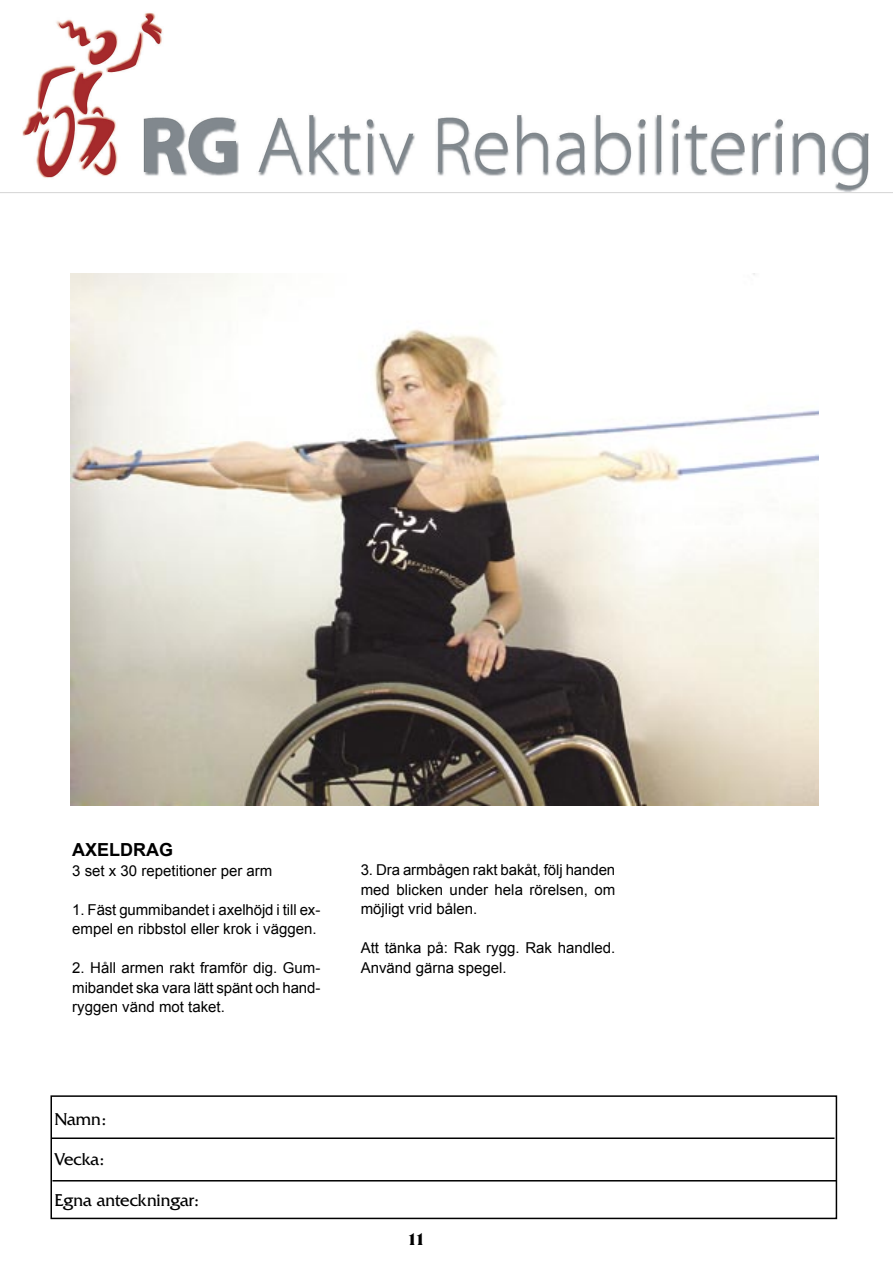
<style>
.page{position:relative;width:893px;height:1263px;background:#fff}
.page>*{position:absolute;margin:0;border:0;box-sizing:border-box;transform-origin:0 0}
.t1{font:18px "Friz Quadrata";letter-spacing:-.005em;color:#000}
.Ingress{font:700 18px "Arial";color:#000}
.t2{font:700 18px "Friz Quadrata";color:#000}
.Styrketext{font:15px/19.5px "Arial";color:#000}
</style>
<div class="page">
<div style="left:50px;top:1095px;width:787px;height:124px;border:2px solid #000"></div>
<hr style="left:51px;top:1137px;width:783px;height:2px;background:#000">
<hr style="left:52px;top:1180px;width:785px;height:1px;background:#000">
<img style="left:70px;top:274px;width:749px;height:532px">
<img style="left:22px;top:12px;width:847px;height:180px">
<p class="Ingress" style="left:72px;top:838px;width:102px">AXELDRAG</p>
<p class="Styrketext" style="left:72px;top:861px;width:202px">3 set x 30 repetitioner per arm</p>
<p class="Styrketext" style="left:72px;top:900px;width:250px">1. Fäst gummibandet i axelhöjd i till ex&shy;empel en ribbstol eller krok i väggen.</p>
<p class="Styrketext" style="left:72px;top:958px;width:250px;text-align:justify">2. Håll armen rakt framför dig. Gum&shy;mibandet ska vara lätt spänt och hand&shy;ryggen vänd mot taket.</p>
<p class="t1" style="left:54px;top:1109px;width:54px">Namn:</p>
<p class="t1" style="left:54px;top:1149px;width:52px">Vecka:</p>
<p class="t1" style="left:54px;top:1190px;width:146px">Egna anteckningar:</p>
<p class="Styrketext" style="left:361px;top:861px;width:256px;text-align:justify">3. Dra armbågen rakt bakåt, följ handen med blicken under hela rörelsen, om möjligt vrid bålen.</p>
<p class="Styrketext" style="left:361px;top:939px;width:256px">Att tänka på: Rak rygg. Rak handled.<br>Använd gärna spegel.</p>
<p class="t2" style="left:407px;top:1229px;width:20px">11</p>
</div>
